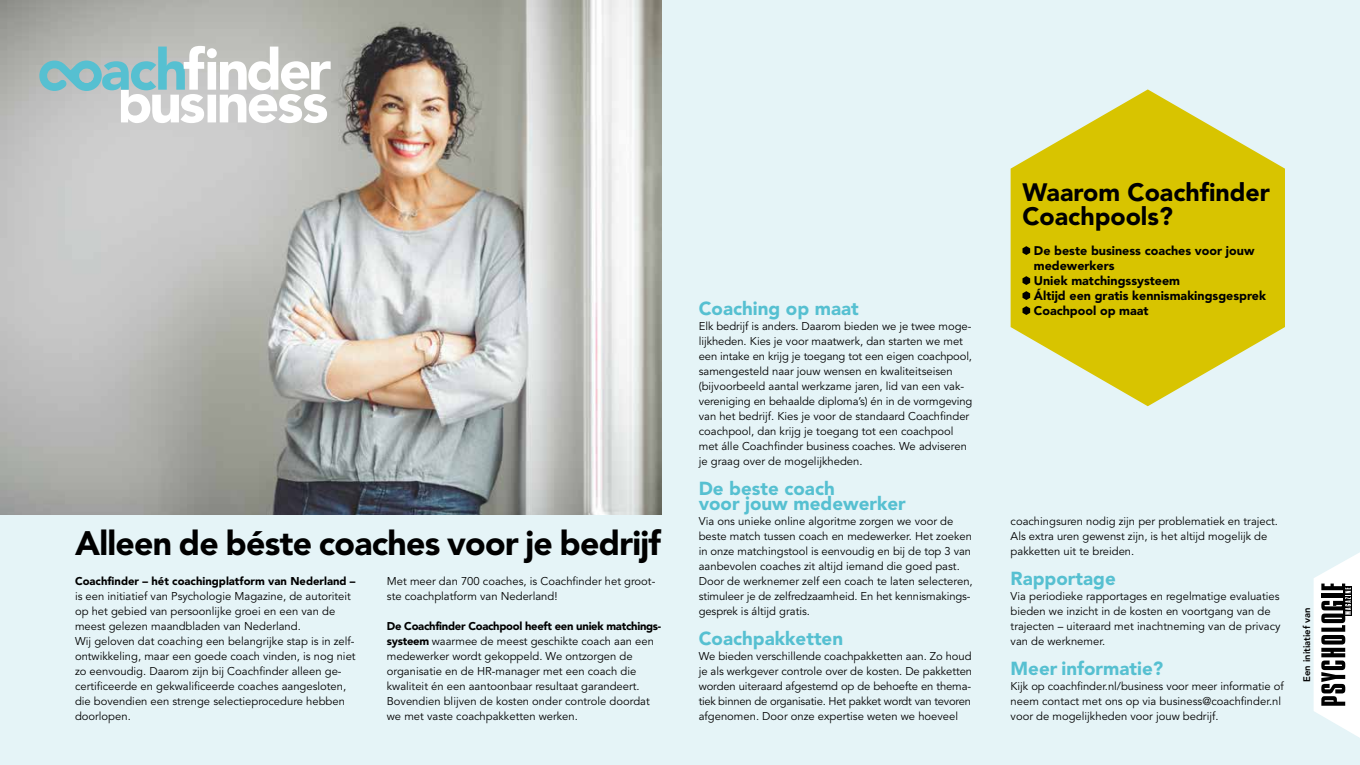
<style>
.page{position:relative;width:1360px;height:765px;background:#e5f4f7}
.page>*{position:absolute;margin:0;border:0;box-sizing:border-box;transform-origin:0 0}
.t1{font:900 33.75px "Avenir LT Std";letter-spacing:-.02em;color:#000}
.t2{font:900 25px/24px "Avenir LT Std";color:#000}
.t3{font:900 18.75px/15px "Avenir LT Std";color:#56c0d1}
.t4{font:900 12.5px/15px "Avenir LT Std";color:#000}
.t5{font:11.25px/15px "Avenir LT Std";color:#000}
.t6{font:900 11.25px "Avenir LT Std";color:#000}
.t7{font:800 9.5px "Avenir LT Std";color:#000}
.s1{font-weight:900}
</style>
<div class="page">
<img style="left:0;top:0;width:661px;height:515px">
<svg style="left:1011px;top:89px;width:274px;height:317px;fill:#d8c400"></svg>
<svg style="left:36px;top:46px;width:295px;height:77px"></svg>
<svg style="left:1022px;top:246px;width:8px;height:9px"></svg>
<svg style="left:1022px;top:276px;width:8px;height:9px"></svg>
<svg style="left:1022px;top:291px;width:8px;height:9px"></svg>
<svg style="left:1022px;top:306px;width:8px;height:9px"></svg>
<svg style="left:1314px;top:552px;width:46px;height:186px"></svg>
<h1 class="t1" style="left:75px;top:523px;width:588px">Alleen de béste coaches voor je bedrijf</h1>
<p class="t6" style="left:75px;top:574px;width:282px">Coachfinder – hét coachingplatform van Nederland –</p>
<p class="t5" style="left:75px;top:589px;width:282px">is een initiatief van Psychologie Magazine, de autoriteit op het gebied van persoonlijke groei en een van de meest gelezen maandbladen van Nederland.<br>Wij geloven dat coaching een belangrijke stap is in zelf&shy;ontwikkeling, maar een goede coach vinden, is nog niet zo eenvoudig. Daarom zijn bij Coachfinder alleen ge&shy;certificeerde en gekwalificeerde coaches aangesloten, die bovendien een strenge selectieprocedure hebben doorlopen.</p>
<p class="t5" style="left:387px;top:574px;width:270px">Met meer dan 700 coaches, is Coachfinder het groot&shy;ste coachplatform van Nederland!</p>
<p class="t5" style="left:387px;top:619px;width:276px"><span class="s1">De Coachfinder Coachpool heeft een uniek matchings&shy;systeem</span> waarmee de meest geschikte coach aan een medewerker wordt gekoppeld. We ontzorgen de organisatie en de HR-manager met een coach die kwaliteit én een aantoonbaar resultaat garandeert.<br>Bovendien blijven de kosten onder controle doordat we met vaste coachpakketten werken.</p>
<h3 class="t3" style="left:699px;top:301px;width:162px">Coaching op maat</h3>
<p class="t5" style="left:699px;top:319px;width:275px">Elk bedrijf is anders. Daarom bieden we je twee moge&shy;lijkheden. Kies je voor maatwerk, dan starten we met een intake en krijg je toegang tot een eigen coachpool, samengesteld naar jouw wensen en kwaliteitseisen (bijvoorbeeld aantal werkzame jaren, lid van een vak&shy;vereniging en behaalde diploma’s) én in de vormgeving van het bedrijf. Kies je voor de standaard Coachfinder coachpool, dan krijg je toegang tot een coachpool met álle Coachfinder business coaches. We adviseren je graag over de mogelijkheden.</p>
<h3 class="t3" style="left:699px;top:481px;width:209px">De beste coach<br>voor jouw medewerker</h3>
<p class="t5" style="left:699px;top:514px;width:275px">Via ons unieke online algoritme zorgen we voor de beste match tussen coach en medewerker. Het zoeken in onze matchingstool is eenvoudig en bij de top 3 van aanbevolen coaches zit altijd iemand die goed past.<br>Door de werknemer zelf een coach te laten selecteren, stimuleer je de zelfredzaamheid. En het kennismakings&shy;gesprek is áltijd gratis.</p>
<h3 class="t3" style="left:699px;top:631px;width:146px">Coachpakketten</h3>
<p class="t5" style="left:699px;top:649px;width:275px;text-align:justify">We bieden verschillende coachpakketten aan. Zo houd je als werkgever controle over de kosten. De pakketten worden uiteraard afgestemd op de behoefte en thema&shy;tiek binnen de organisatie. Het pakket wordt van tevoren afgenomen. Door onze expertise weten we hoeveel</p>
<h2 class="t2" style="left:1022px;top:180px;width:249px">Waarom Coachfinder<br>Coachpools?</h2>
<p class="t4" style="left:1034px;top:243px;width:234px">De beste business coaches voor jouw medewerkers<br>Uniek matchingssysteem<br>Áltijd een gratis kennismakingsgesprek<br>Coachpool op maat</p>
<p class="t5" style="left:1011px;top:514px;width:269px">coachingsuren nodig zijn per problematiek en traject.<br>Als extra uren gewenst zijn, is het altijd mogelijk de pakketten uit te breiden.</p>
<h3 class="t3" style="left:1011px;top:571px;width:107px">Rapportage</h3>
<p class="t5" style="left:1011px;top:589px;width:271px">Via periodieke rapportages en regelmatige evaluaties bieden we inzicht in de kosten en voortgang van de trajecten – uiteraard met inachtneming van de privacy van de werknemer.</p>
<h3 class="t3" style="left:1011px;top:661px;width:154px">Meer informatie?</h3>
<p class="t5" style="left:1011px;top:679px;width:275px">Kijk op coachfinder.nl/business voor meer informatie of neem contact met ons op via business@coachfinder.nl voor de mogelijkheden voor jouw bedrijf.</p>
<p class="t7" style="left:1301px;top:682px;width:76px;rotate:-90deg">Een initiatief van</p>
</div>
